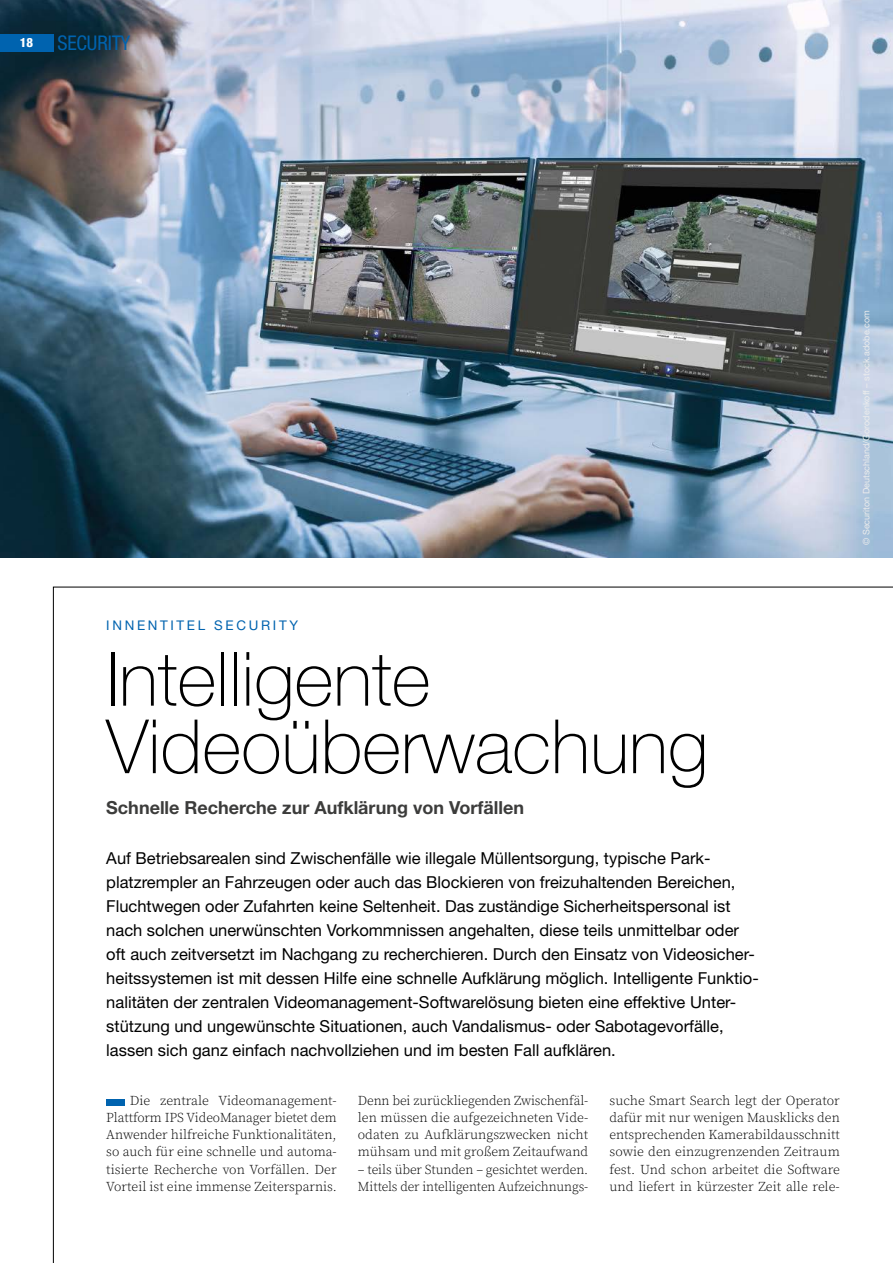
<style>
.page{position:relative;width:893px;height:1263px;background:#fff}
.page>*{position:absolute;margin:0;border:0;box-sizing:border-box;transform-origin:0 0}
.t1{font:100 75px/67.5px "Helvetica Neue LT Std";color:#000}
.t2{font:condensed 20.25px "Helvetica Neue LT Std";letter-spacing:-.005em;color:#0063af}
.t3{font:700 18px "Helvetica Neue LT Std";color:#3c3c3b}
.t4{font:16.5px/24px "Helvetica Neue LT Std";color:#000}
.t5{font:300 13.5px/17.1px "Source Serif Pro";color:#000;text-align:justify}
.t6{font:13.35px "Helvetica Neue LT Std";letter-spacing:.2em;color:#0063af}
.t7{font:9px "Helvetica Neue LT Std";color:#ededed}
.s1{font-weight:800;font-size:12.75px;color:#fff}
</style>
<div class="page">
<img style="left:0;top:0;width:893px;height:557px">
<div style="left:106px;top:1099px;width:19px;height:6px;background:#0063af"></div>
<div style="left:0;top:34px;width:53px;height:17px;background:#0063af"></div>
<p class="t2" style="left:20px;top:31px;width:112px"><span class="s1">18</span> SECURITY</p>
<p class="t7" style="left:861px;top:545px;width:236px;rotate:-90deg">© Securiton Deutschland/Gorodenkoff – stock.adobe.com</p>
<p class="t6" style="left:106px;top:617px;width:193px">INNENTITEL SECURITY</p>
<h1 class="t1" style="left:106px;top:645px;width:603px">Intelligente<br>Videoüberwachung</h1>
<p class="t3" style="left:106px;top:797px;width:419px">Schnelle Recherche zur Aufklärung von Vorfällen</p>
<p class="t4" style="left:106px;top:846px;width:654px">Auf Betriebsarealen sind Zwischenfälle wie illegale Müllentsorgung, typische Park&shy;platzrempler an Fahrzeugen oder auch das Blockieren von freizuhaltenden Bereichen, Fluchtwegen oder Zufahrten keine Seltenheit. Das zuständige Sicherheitspersonal ist nach solchen unerwünschten Vorkommnissen angehalten, diese teils unmittelbar oder oft auch zeitversetzt im Nachgang zu recherchieren. Durch den Einsatz von Videosicher&shy;heitssystemen ist mit dessen Hilfe eine schnelle Aufklärung möglich. Intelligente Funktio&shy;nalitäten der zentralen Videomanagement-Softwarelösung bieten eine effektive Unter&shy;stützung und ungewünschte Situationen, auch Vandalismus- oder Sabotagevorfälle, lassen sich ganz einfach nachvollziehen und im besten Fall aufklären.</p>
<p class="t5" style="left:106px;top:1092px;width:232px;text-indent:23px">Die zentrale Videomanagement-Plattform IPS VideoManager bietet dem Anwender hilfreiche Funktionalitäten, so auch für eine schnelle und automa&shy;tisierte Recherche von Vorfällen. Der Vorteil ist eine immense Zeitersparnis.</p>
<p class="t5" style="left:358px;top:1092px;width:232px">Denn bei zurückliegenden Zwischenfäl&shy;len müssen die aufgezeichneten Vide&shy;odaten zu Aufklärungszwecken nicht mühsam und mit großem Zeitaufwand</p>
<p class="t5" style="left:358px;top:1161px;width:232px">– teils über Stunden – gesichtet werden.<br>Mittels der intelligenten Aufzeichnungs-</p>
<p class="t5" style="left:609px;top:1092px;width:232px">suche Smart Search legt der Operator dafür mit nur wenigen Mausklicks den entsprechenden Kamerabildausschnitt sowie den einzugrenzenden Zeitraum fest. Und schon arbeitet die Software und liefert in kürzester Zeit alle rele-</p>
</div>
